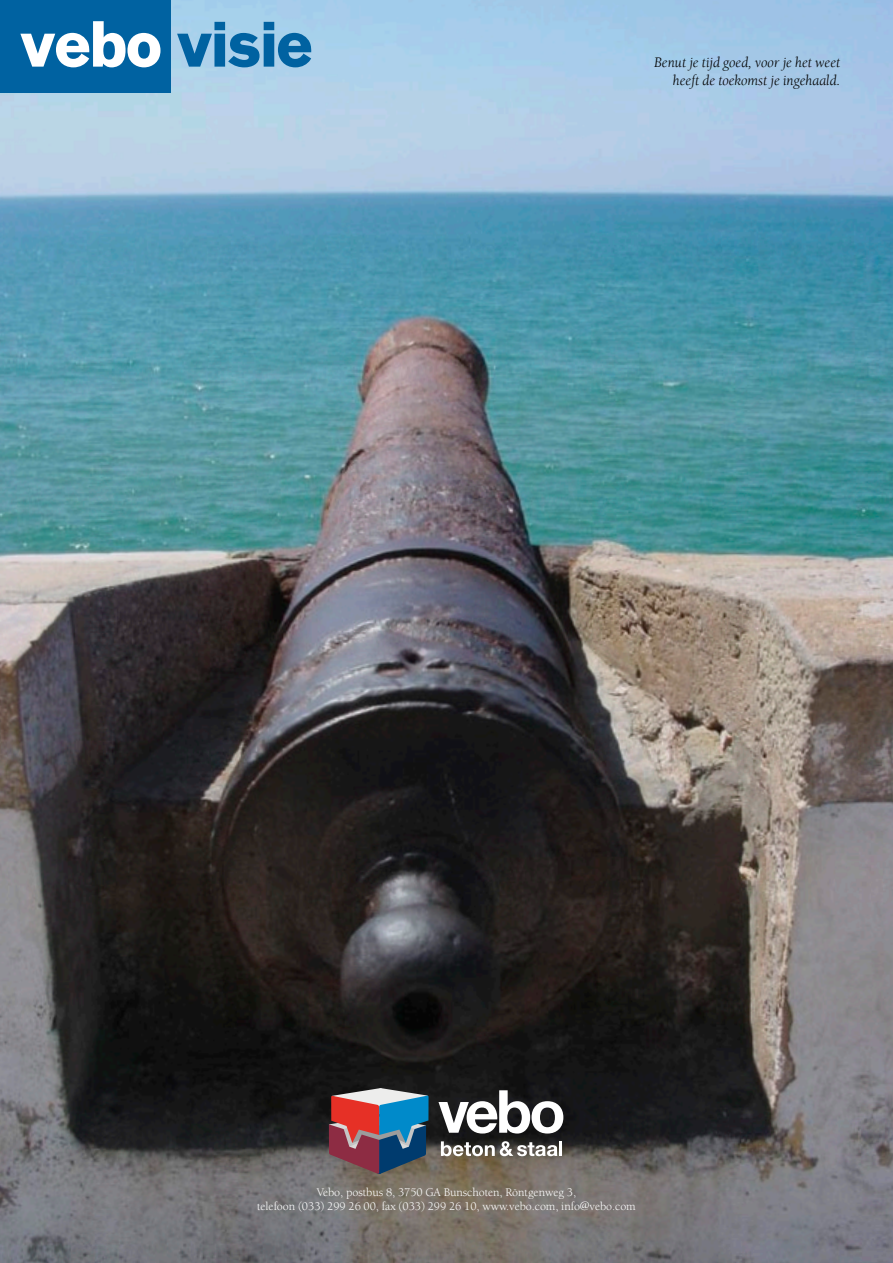
<style>
.page{position:relative;width:893px;height:1263px;background:#fff}
.page>*{position:absolute;margin:0;border:0;box-sizing:border-box;transform-origin:0 0}
.t1{font:700 64.35px "AG Old Face";letter-spacing:-.015em;color:#0062a1}
.t2{font:italic 15px/18px "Berkeley";letter-spacing:-.005em;color:#000;text-align:right}
.t3{font:12px/14.4px "Berkeley";letter-spacing:-.005em;color:#fff;text-align:center}
.s1{color:#fff}
</style>
<div class="page">
<img style="left:0;top:0;width:892px;height:1263px">
<div style="left:0;top:0;width:170px;height:92px;background:#0062a1"></div>
<svg style="left:438px;top:1090px;width:125px;height:43px"></svg>
<svg style="left:441px;top:1141px;width:116px;height:15px"></svg>
<hr style="left:559px;top:1141px;width:3px;height:15px;background:#fff">
<svg style="left:329px;top:1088px;width:100px;height:86px;background:#6f6073"></svg>
<hr style="left:892px;top:0;width:1px;height:198px;background:#0062a1">
<h1 class="t1" style="left:20px;top:5px;width:294px"><span class="s1">vebo</span> visie</h1>
<p class="t2" style="left:654px;top:54px;width:188px">Benut je tijd goed, voor je het weet heeft de toekomst je ingehaald.</p>
<p class="t3" style="left:257px;top:1185px;width:380px">Vebo, postbus 8, 3750 GA Bunschoten, Röntgenweg 3,<br>telefoon (033) 299 26 00, fax (033) 299 26 10, www.vebo.com, info@vebo.com</p>
</div>
